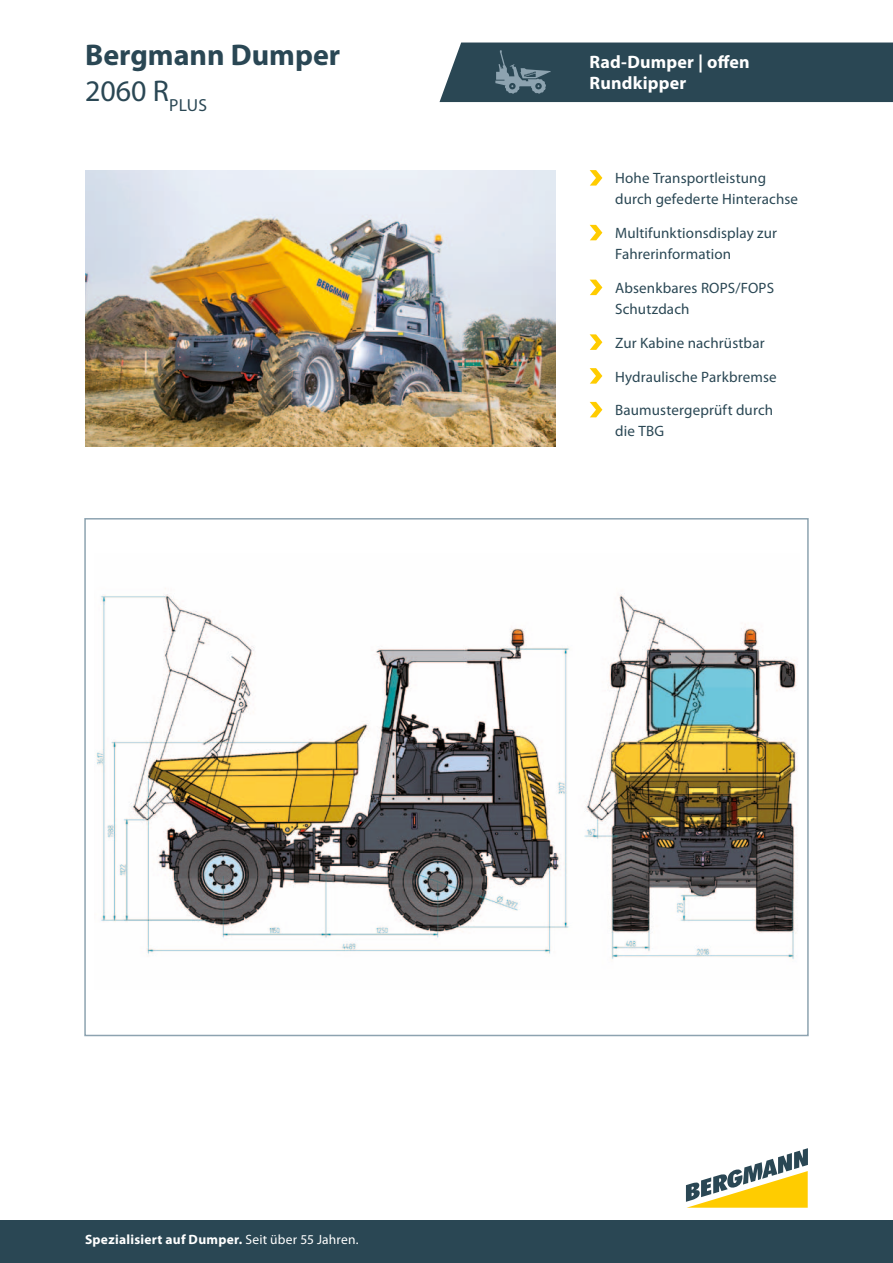
<style>
.page{position:relative;width:893px;height:1263px;background:#fff}
.page>*{position:absolute;margin:0;border:0;box-sizing:border-box;transform-origin:0 0}
.t1{font:700 30px/36px "Myriad Pro";color:#2a4754}
.t2{font:700 18px/21px "Myriad Pro";letter-spacing:.01em;color:#fff}
.t3{font:15px/21px "Myriad Pro";letter-spacing:.01em;color:#2a4754}
.t4{font:700 13.5px "Myriad Pro";letter-spacing:.02em;color:#fff}
.s1{font-weight:400}
</style>
<div class="page">
<img style="left:85px;top:170px;width:471px;height:277px">
<img style="left:96px;top:588px;width:702px;height:371px">
<div style="left:0;top:1220px;width:893px;height:43px;background:#2a4754"></div>
<svg style="left:686px;top:1148px;width:122px;height:60px"></svg>
<svg style="left:590px;top:170px;width:12px;height:16px"></svg>
<svg style="left:590px;top:225px;width:12px;height:15px"></svg>
<svg style="left:590px;top:280px;width:12px;height:15px"></svg>
<svg style="left:590px;top:334px;width:12px;height:16px"></svg>
<svg style="left:590px;top:368px;width:12px;height:16px"></svg>
<svg style="left:590px;top:402px;width:12px;height:15px"></svg>
<div style="left:439px;top:43px;width:454px;height:59px;background:#2a4754"></div>
<h1 class="t1" style="left:85px;top:36px;width:257px">Bergmann Dumper<br><span class="s1">2060 R</span><sub>plus</sub></h1>
<p class="t2" style="left:590px;top:51px;width:162px">Rad-Dumper | offen<br>Rundkipper</p>
<p class="t3" style="left:615px;top:168px;width:184px">Hohe Transportleistung durch gefederte Hinterachse</p>
<p class="t3" style="left:615px;top:222px;width:163px">Multifunktionsdisplay zur<br>Fahrerinformation</p>
<p class="t3" style="left:615px;top:277px;width:152px">Absenkbares ROPS/FOPS<br>Schutzdach</p>
<p class="t3" style="left:615px;top:332px;width:151px">Zur Kabine nachrüstbar</p>
<p class="t3" style="left:615px;top:366px;width:163px">Hydraulische Parkbremse</p>
<p class="t3" style="left:615px;top:399px;width:159px">Baumustergeprüft durch die TBG</p>
<p class="t4" style="left:85px;top:1231px;width:275px">Spezialisiert auf Dumper. <span class="s1">Seit über 55 Jahren.</span></p>
</div>
